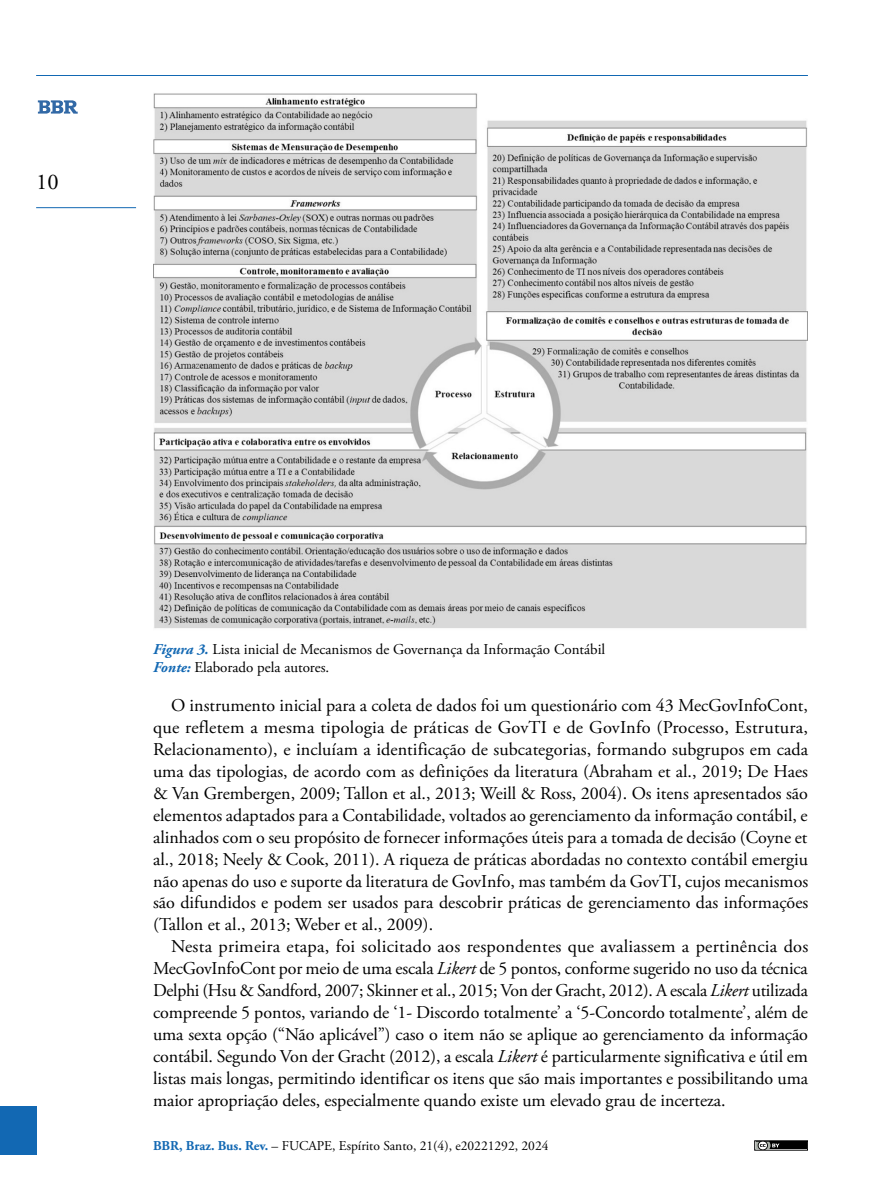
<style>
.page{position:relative;width:893px;height:1191px;background:#fff}
.page>*{position:absolute;margin:0;border:0;box-sizing:border-box;transform-origin:0 0}
.t1{font:22.5px "Adobe Garamond Pro";color:#000}
.t2{font:18px/21.9px "Adobe Garamond Pro";letter-spacing:-.005em;color:#000;text-align:justify}
.t3{font:15px/18px "Adobe Garamond Pro";color:#000}
.t4{font:13.5px "Adobe Garamond Pro";color:#000}
.s1{font-weight:700;font-style:italic;color:#1268b3}
.s2{font-style:italic}
.s3{font-weight:700;color:#1268b3}
</style>
<div class="page">
<hr style="left:36px;top:75px;width:772px;height:1px;background:#1268b3">
<div style="left:0;top:1106px;width:36px;height:48px;background:#1268b3"></div>
<hr style="left:36px;top:207px;width:100px;height:1px;background:#1268b3">
<svg style="left:38px;top:100px;width:40px;height:14px"></svg>
<img style="left:153px;top:93px;width:655px;height:535px">
<div style="left:754px;top:1140px;width:54px;height:10px;border:1px solid #000"></div>
<div style="left:756px;top:1141px;width:51px;height:8px;background:#000"></div>
<svg style="left:756px;top:1141px;width:23px;height:8px"></svg>
<p class="t1" style="left:36px;top:169px;width:24px">10</p>
<p class="t3" style="left:153px;top:641px;width:454px"><span class="s1">Figura 3.</span> Lista inicial de Mecanismos de Governança da Informação Contábil<br><span class="s1">Fonte:</span> Elaborado pela autores.</p>
<p class="t2" style="left:153px;top:695px;width:657px;text-indent:18px">O instrumento inicial para a coleta de dados foi um questionário com 43 MecGovInfoCont, que refletem a mesma tipologia de práticas de GovTI e de GovInfo (Processo, Estrutura, Relacionamento), e incluíam a identificação de subcategorias, formando subgrupos em cada uma das tipologias, de acordo com as definições da literatura (Abraham et al., 2019; De Haes &amp; Van Grembergen, 2009; Tallon et al., 2013; Weill &amp; Ross, 2004). Os itens apresentados são elementos adaptados para a Contabilidade, voltados ao gerenciamento da informação contábil, e alinhados com o seu propósito de fornecer informações úteis para a tomada de decisão (Coyne et al., 2018; Neely &amp; Cook, 2011). A riqueza de práticas abordadas no contexto contábil emergiu não apenas do uso e suporte da literatura de GovInfo, mas também da GovTI, cujos mecanismos são difundidos e podem ser usados para descobrir práticas de gerenciamento das informações (Tallon et al., 2013; Weber et al., 2009).</p>
<p class="t2" style="left:153px;top:936px;width:657px;text-indent:18px">Nesta primeira etapa, foi solicitado aos respondentes que avaliassem a pertinência dos MecGovInfoCont por meio de uma escala <span class="s2">Likert</span> de 5 pontos, conforme sugerido no uso da técnica Delphi (Hsu &amp; Sandford, 2007; Skinner et al., 2015; Von der Gracht, 2012). A escala <span class="s2">Likert</span> utilizada compreende 5 pontos, variando de ‘1- Discordo totalmente’ a ‘5-Concordo totalmente’, além de uma sexta opção (“Não aplicável”) caso o item não se aplique ao gerenciamento da informação contábil. Segundo Von der Gracht (2012), a escala <span class="s2">Likert</span> é particularmente significativa e útil em listas mais longas, permitindo identificar os itens que são mais importantes e possibilitando uma maior apropriação deles, especialmente quando existe um elevado grau de incerteza.</p>
<p class="t4" style="left:153px;top:1138px;width:397px"><span class="s3">BBR, Braz. Bus. Rev.</span> – FUCAPE, Espírito Santo, 21(4), e20221292, 2024</p>
</div>
